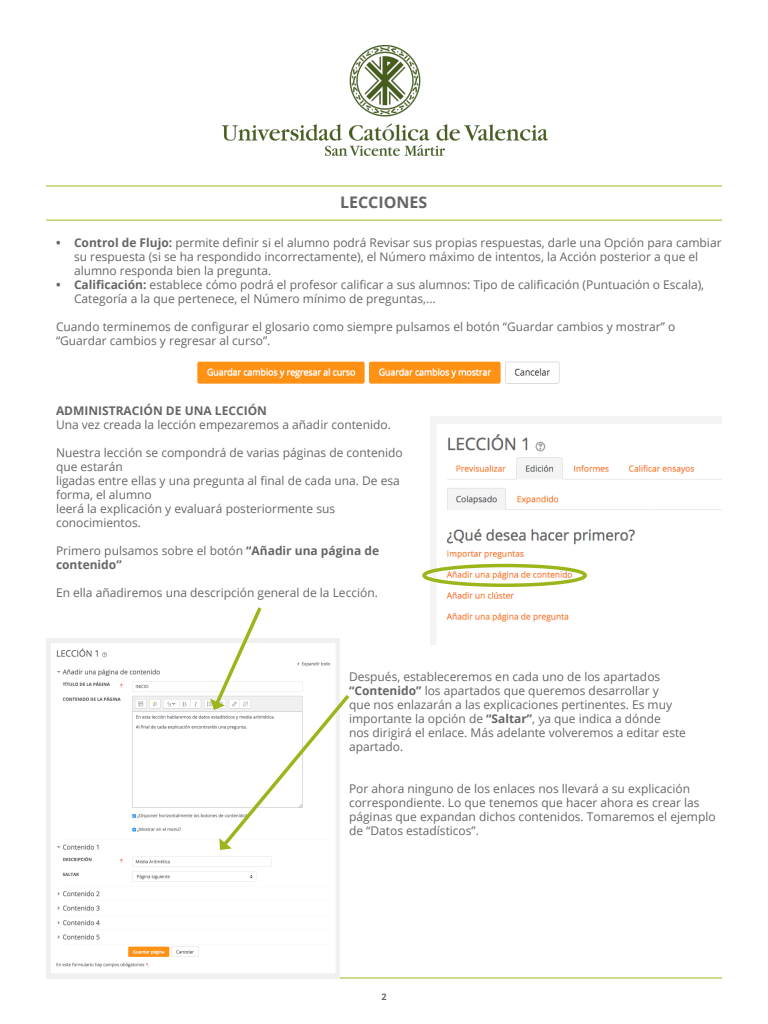
<style>
.page{position:relative;width:768px;height:1024px;background:#fff}
.page>*{position:absolute;margin:0;border:0;box-sizing:border-box;transform-origin:0 0}
.t1{font:700 16px "Open Sans";color:#666}
.texto{font:12px/14px "Open Sans";color:#666}
.texto-2{font:700 12px/14px "Open Sans";color:#666}
.t2{font:700 9px "Open Sans";color:#666}
.s1{font-weight:700}
.s2{font-weight:400}
</style>
<div class="page">
<hr style="left:46px;top:220px;width:676px;height:1px;background:#9bb61b">
<img style="left:222px;top:46px;width:325px;height:109px">
<hr style="left:46px;top:186px;width:676px;height:1px;background:#9bb61b">
<hr style="left:46px;top:977px;width:676px;height:1px;background:#9bb61b">
<img style="left:197px;top:361px;width:363px;height:23px">
<img style="left:430px;top:416px;width:292px;height:228px">
<div style="left:422px;top:564px;width:165px;height:23px;border:3px solid #9bb61b;border-radius:50%"></div>
<img style="left:46px;top:638px;width:293px;height:340px">
<svg style="left:210px;top:607px;width:140px;height:244px"></svg>
<h1 class="t1" style="left:340px;top:191px;width:89px">LECCIONES</h1>
<p class="texto" style="left:74px;top:235px;width:649px;text-indent:-18px"><span class="s1">• Control de Flujo:</span> permite definir si el alumno podrá Revisar sus propias respuestas, darle una Opción para cambiar su respuesta (si se ha respondido incorrectamente), el Número máximo de intentos, la Acción posterior a que el alumno responda bien la pregunta.</p>
<p class="texto" style="left:74px;top:277px;width:632px;text-indent:-18px"><span class="s1">• Calificación:</span> establece cómo podrá el profesor calificar a sus alumnos: Tipo de calificación (Puntuación o Escala),<br>Categoría a la que pertenece, el Número mínimo de preguntas,...</p>
<p class="texto" style="left:56px;top:319px;width:621px">Cuando terminemos de configurar el glosario como siempre pulsamos el botón “Guardar cambios y mostrar” o “Guardar cambios y regresar al curso”.</p>
<p class="texto-2" style="left:56px;top:403px;width:212px">ADMINISTRACIÓN DE UNA LECCIÓN</p>
<p class="texto" style="left:56px;top:417px;width:336px">Una vez creada la lección empezaremos a añadir contenido.</p>
<p class="texto" style="left:56px;top:445px;width:348px">Nuestra lección se compondrá de varias páginas de contenido que estarán</p>
<p class="texto" style="left:56px;top:473px;width:345px">ligadas entre ellas y una pregunta al final de cada una. De esa forma, el alumno</p>
<p class="texto" style="left:56px;top:501px;width:281px">leerá la explicación y evaluará posteriormente sus conocimientos.</p>
<p class="texto-2" style="left:56px;top:543px;width:325px"><span class="s2">Primero pulsamos sobre el botón</span> “Añadir una página de contenido”</p>
<p class="texto" style="left:56px;top:585px;width:323px">En ella añadiremos una descripción general de la Lección.</p>
<p class="texto" style="left:349px;top:669px;width:313px">Después, estableceremos en cada uno de los apartados <span class="s1">“Contenido”</span> los apartados que queremos desarrollar y</p>
<p class="texto" style="left:349px;top:697px;width:325px">que nos enlazarán a las explicaciones pertinentes. Es muy</p>
<p class="texto" style="left:349px;top:711px;width:313px">importante la opción de <span class="s1">“Saltar”</span>, ya que indica a dónde</p>
<p class="texto" style="left:349px;top:725px;width:338px">nos dirigirá el enlace. Más adelante volveremos a editar este apartado.</p>
<p class="texto" style="left:349px;top:781px;width:368px">Por ahora ninguno de los enlaces nos llevará a su explicación correspondiente. Lo que tenemos que hacer ahora es crear las páginas que expandan dichos contenidos. Tomaremos el ejemplo de “Datos estadísticos”.</p>
<p class="t2" style="left:381px;top:990px;width:7px">2</p>
</div>
